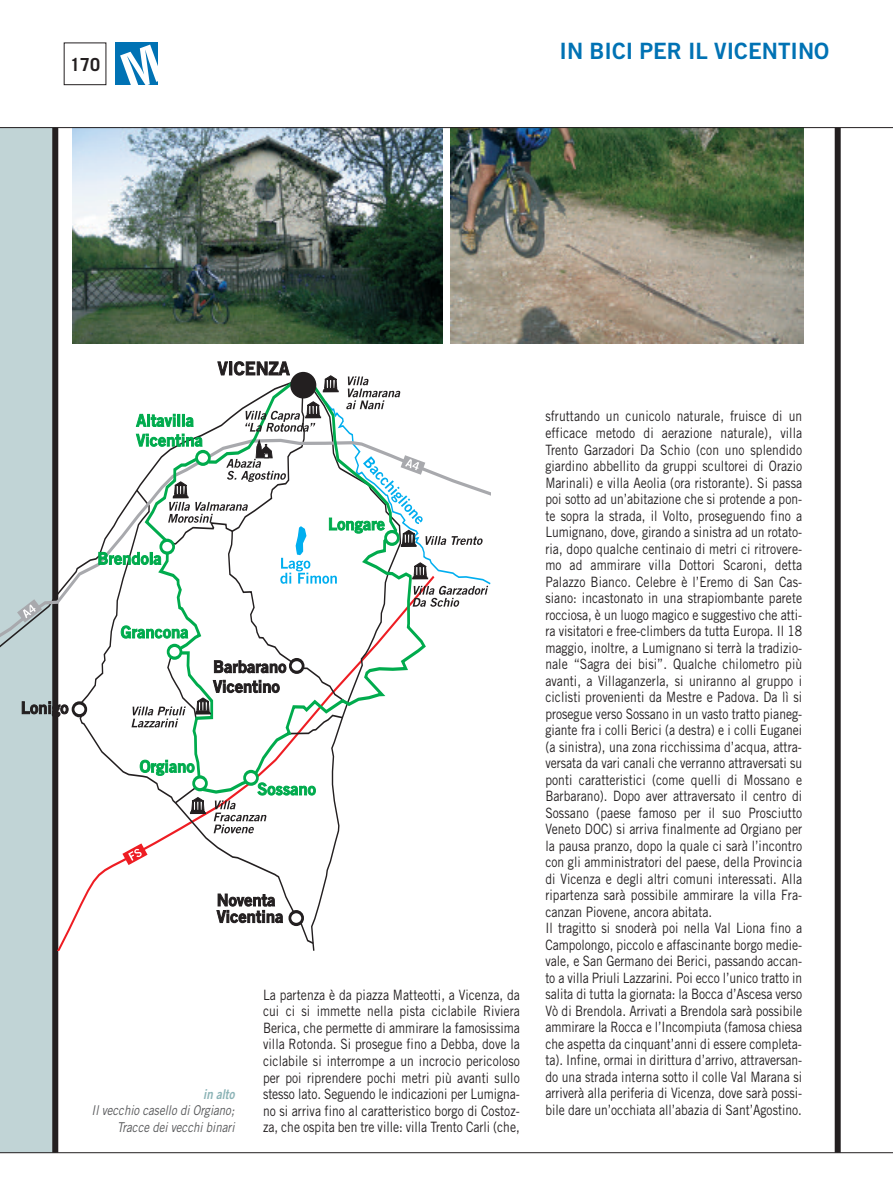
<style>
.page{position:relative;width:893px;height:1191px;background:#fff}
.page>*{position:absolute;margin:0;border:0;box-sizing:border-box;transform-origin:0 0}
.t1{font:22.5px "Trade Gothic Bold Two";color:#0072b4}
.t2{font:700 18px "Trade Gothic";color:#231f20}
.t3{font:14.25px/16.5px "Trade Gothic";letter-spacing:.005em;color:#231f20;text-align:justify;scale:.85 1}
.t4{font:italic 13.5px/16.5px "Trade Gothic";color:#57585a;text-align:right;scale:.85 1}
.t5{font:italic 13.5px "Trade Gothic Bold Two";color:#8bb3b6;scale:.85 1}
</style>
<div class="page">
<div style="left:115px;top:43px;width:42px;height:42px;background:#0072b4"></div>
<div style="left:0;top:128px;width:55px;height:1024px;background:#c1d4d6"></div>
<div style="left:52px;top:128px;width:6px;height:1024px;background:#231f20"></div>
<div style="left:835px;top:128px;width:6px;height:1024px;background:#231f20"></div>
<hr style="left:0;top:1152px;width:893px;height:1px;background:#231f20">
<svg style="left:312px;top:795px;width:28px;height:155px"></svg>
<svg style="left:78px;top:735px;width:237px;height:210px"></svg>
<svg style="left:144px;top:735px;width:194px;height:60px"></svg>
<svg style="left:194px;top:777px;width:12px;height:12px"></svg>
<div style="left:192px;top:775px;width:16px;height:16px;border:3px solid #00ab4d;border-radius:50%"></div>
<div style="left:245px;top:771px;width:12px;height:13px;background:#fff;border-radius:50%"></div>
<div style="left:243px;top:770px;width:16px;height:15px;border:3px solid #00ab4d;border-radius:50%"></div>
<svg style="left:140px;top:760px;width:55px;height:16px"></svg>
<div style="left:290px;top:911px;width:13px;height:13px;background:#fff;border-radius:50%"></div>
<div style="left:288px;top:910px;width:16px;height:16px;border:3px solid #231f20;border-radius:50%"></div>
<svg style="left:216px;top:893px;width:67px;height:30px"></svg>
<svg style="left:214px;top:783px;width:102px;height:50px"></svg>
<svg style="left:174px;top:784px;width:31px;height:29px"></svg>
<svg style="left:0;top:361px;width:490px;height:374px"></svg>
<img style="left:451px;top:128px;width:353px;height:216px">
<img style="left:72px;top:128px;width:370px;height:216px">
<hr style="left:0;top:127px;width:893px;height:1px;background:#231f20">
<svg style="left:157px;top:45px;width:1px;height:40px"></svg>
<p class="t2" style="left:70px;top:58px;width:32px">170</p>
<h1 class="t1" style="left:560px;top:43px;width:271px">IN BICI PER IL VICENTINO</h1>
<p class="t5" style="left:203px;top:1089px;width:38px">in alto</p>
<p class="t4" style="left:92px;top:1103px;width:170px">Il vecchio casello di Orgiano;<br>Tracce dei vecchi binari</p>
<p class="t3" style="left:263px;top:988px;width:304px">La partenza è da piazza Matteotti, a Vicenza, da cui ci si immette nella pista ciclabile Riviera Berica, che permette di ammirare la famosissima villa Rotonda. Si prosegue fino a Debba, dove la ciclabile si interrompe a un incrocio pericoloso per poi riprendere pochi metri più avanti sullo stesso lato. Seguendo le indicazioni per Lumigna&shy;no si arriva fino al caratteristico borgo di Costoz&shy;za, che ospita ben tre ville: villa Trento Carli (che,</p>
<p class="t3" style="left:545px;top:409px;width:304px;text-align:left">sfruttando un cunicolo naturale, fruisce di un efficace metodo di aerazione naturale), villa Trento Garzadori Da Schio (con uno splendido giardino abbellito da gruppi scultorei di Orazio Marinali) e villa Aeolia (ora ristorante). Si passa poi sotto ad un’abitazione che si protende a pon&shy;te sopra la strada, il Volto, proseguendo fino a Lumignano, dove, girando a sinistra ad un rotato&shy;ria, dopo qualche centinaio di metri ci ritrovere&shy;mo ad ammirare villa Dottori Scaroni, detta Palazzo Bianco. Celebre è l’Eremo di San Cas&shy;siano: incastonato in una strapiombante parete rocciosa, è un luogo magico e suggestivo che atti&shy;ra visitatori e free-climbers da tutta Europa. Il 18 maggio, inoltre, a Lumignano si terrà la tradizio&shy;nale “Sagra dei bisi”. Qualche chilometro più avanti, a Villaganzerla, si uniranno al gruppo i ciclisti provenienti da Mestre e Padova. Da lì si prosegue verso Sossano in un vasto tratto pianeg&shy;giante fra i colli Berici (a destra) e i colli Euganei (a sinistra), una zona ricchissima d’acqua, attra&shy;versata da vari canali che verranno attraversati su ponti caratteristici (come quelli di Mossano e Barbarano). Dopo aver attraversato il centro di Sossano (paese famoso per il suo Prosciutto Veneto DOC) si arriva finalmente ad Orgiano per la pausa pranzo, dopo la quale ci sarà l’incontro con gli amministratori del paese, della Provincia di Vicenza e degli altri comuni interessati. Alla ripartenza sarà possibile ammirare la villa Fra&shy;canzan Piovene, ancora abitata.<br>Il tragitto si snoderà poi nella Val Liona fino a Campolongo, piccolo e affascinante borgo medie&shy;vale, e San Germano dei Berici, passando accan&shy;to a villa Priuli Lazzarini. Poi ecco l’unico tratto in salita di tutta la giornata: la Bocca d’Ascesa verso Vò di Brendola. Arrivati a Brendola sarà possibile ammirare la Rocca e l’Incompiuta (famosa chiesa che aspetta da cinquant’anni di essere completa&shy;ta). Infine, ormai in dirittura d’arrivo, attraversan&shy;do una strada interna sotto il colle Val Marana si arriverà alla periferia di Vicenza, dove sarà possi&shy;bile dare un’occhiata all’abazia di Sant’Agostino.</p>
</div>
